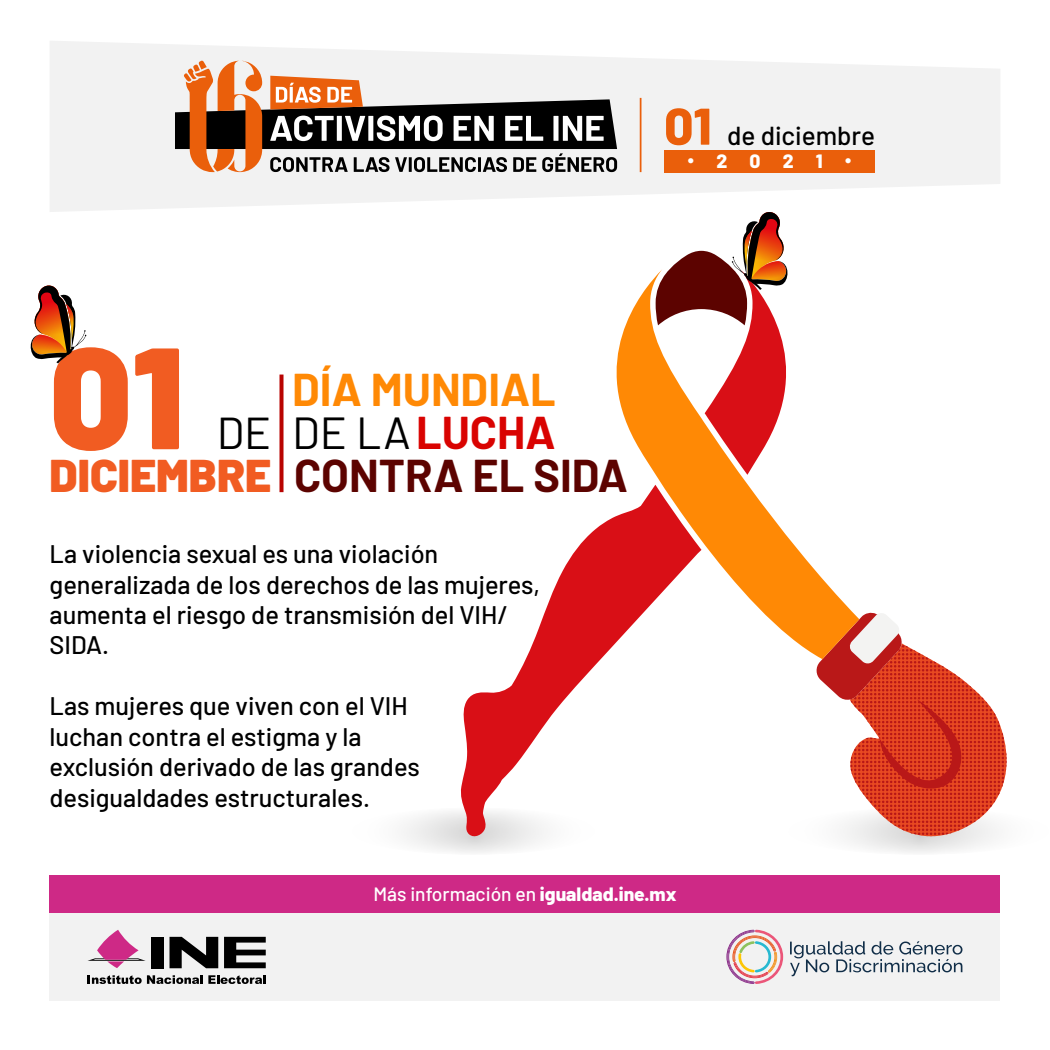
<style>
.page{position:relative;width:1050px;height:1050px;background:#fff}
.page>*{position:absolute;margin:0;border:0;box-sizing:border-box;transform-origin:0 0}
.t1{font:900 143.94px "Barlow";color:#f15c22}
.t2{font:900 45.76px "Barlow";color:#f15c22}
.t3{font:700 44.89px/43px "Barlow";color:#5c0300}
.t4{font:44.62px "Barlow";color:#000}
.t5{font:500 25.99px "Barlow";color:#000}
.t6{font:500 25.38px/30.4px "Barlow";color:#000}
.t7{font:500 19.25px "Barlow";color:#fff}
.t8{font:800 19.25px "Barlow";color:#fff}
.s1{font-weight:800;font-size:51.45px;color:#ea5f0b}
.s2{color:#ff8905}
.s3{font-weight:400;color:#000}
.s4{color:#d90301}
.s5{font-weight:800}
</style>
<div class="page">
<svg style="left:351px;top:807px;width:245px;height:48px"></svg>
<svg style="left:788px;top:807px;width:262px;height:48px"></svg>
<div style="left:50px;top:875px;width:950px;height:38px;background:#ce2986"></div>
<svg style="left:50px;top:41px;width:950px;height:171px;fill:#f2f2f2"></svg>
<div style="left:50px;top:913px;width:950px;height:87px;background:#f2f2f2"></div>
<div style="left:152px;top:937px;width:12px;height:31px;background:#000"></div>
<svg style="left:224px;top:937px;width:42px;height:31px"></svg>
<svg style="left:170px;top:937px;width:48px;height:31px"></svg>
<svg style="left:88px;top:930px;width:58px;height:38px"></svg>
<svg style="left:88px;top:975px;width:178px;height:9px"></svg>
<svg style="left:726px;top:930px;width:57px;height:54px"></svg>
<svg style="left:790px;top:941px;width:172px;height:35px"></svg>
<hr style="left:640px;top:98px;width:1px;height:74px;background:#ea5f0b">
<div style="left:664px;top:150px;width:211px;height:22px;background:#ea5f0b"></div>
<svg style="left:175px;top:61px;width:442px;height:111px"></svg>
<svg style="left:460px;top:538px;width:141px;height:301px"></svg>
<svg style="left:815px;top:612px;width:192px;height:224px"></svg>
<svg style="left:586px;top:276px;width:273px;height:383px"></svg>
<svg style="left:280px;top:375px;width:4px;height:117px"></svg>
<svg style="left:30px;top:285px;width:57px;height:78px"></svg>
<svg style="left:656px;top:211px;width:161px;height:264px"></svg>
<p class="t5" style="left:664px;top:116px;width:212px"><span class="s1">01</span> de diciembre</p>
<p class="t8" style="left:688px;top:147px;width:165px">•2021•</p>
<h1 class="t1" style="left:50px;top:289px;width:135px">01</h1>
<h2 class="t2" style="left:50px;top:441px;width:223px">DICIEMBRE</h2>
<h3 class="t4" style="left:217px;top:401px;width:56px">DE</h3>
<h3 class="t3" style="left:292px;top:365px;width:337px"><span class="s2">DÍA MUNDIAL<br></span><span class="s3">DE LA</span><span class="s4">LUCHA<br></span>CONTRA EL SIDA</h3>
<p class="t6" style="left:50px;top:537px;width:492px">La violencia sexual es una violación generalizada de los derechos de las mujeres, aumenta el riesgo de transmisión del VIH/<br>SIDA.</p>
<p class="t6" style="left:50px;top:689px;width:372px">Las mujeres que viven con el VIH luchan contra el estigma y la exclusión derivado de las grandes desigualdades estructurales.</p>
<p class="t7" style="left:373px;top:880px;width:305px">Más información en <span class="s5">igualdad.ine.mx</span></p>
</div>
